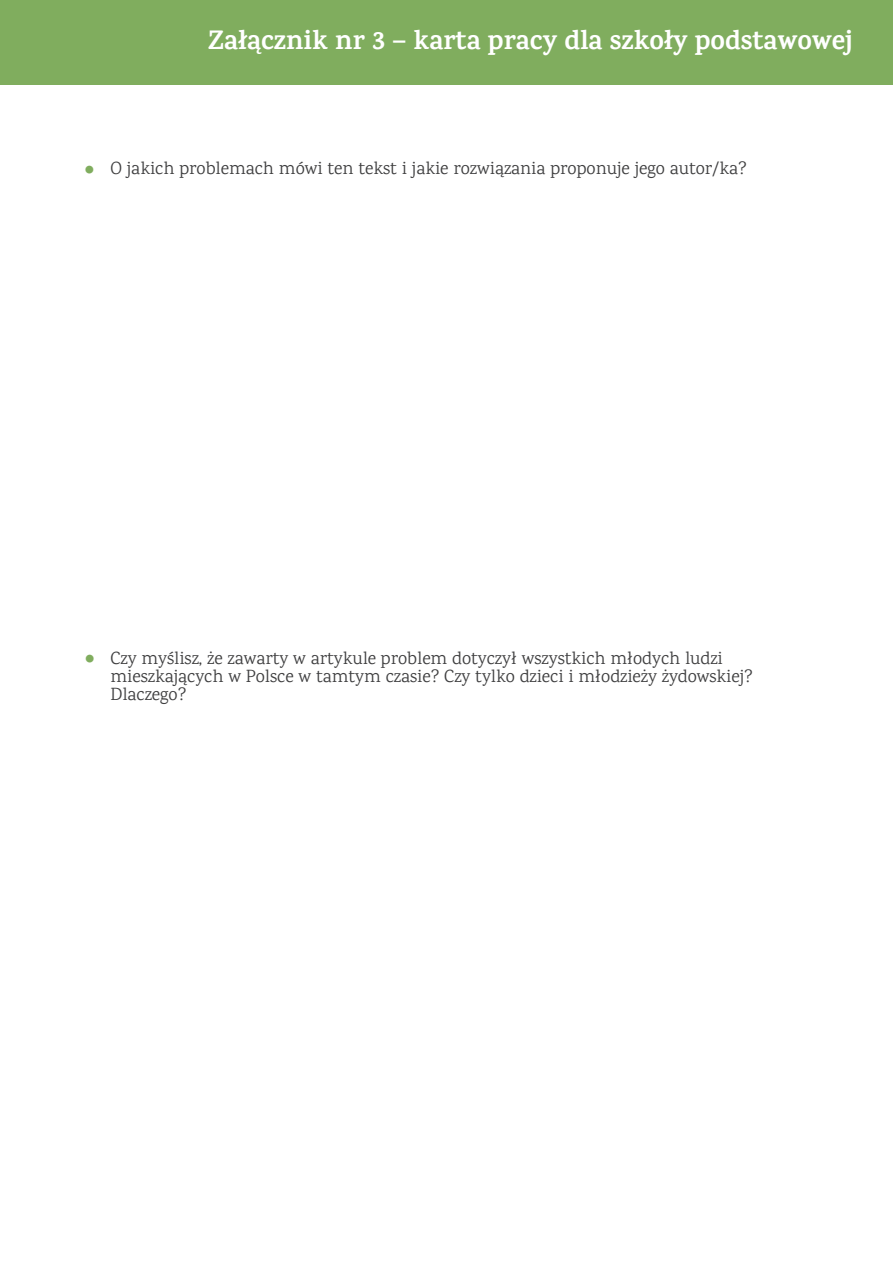
<style>
.page{position:relative;width:893px;height:1263px;background:#fff}
.page>*{position:absolute;margin:0;border:0;box-sizing:border-box;transform-origin:0 0}
.t1{font:45px "Karma";color:#80ad5e}
.t2{font:700 27px "Karma";color:#fff}
.t3{font:18px/18px "Karma";color:#3e3e3f}
.s1{font-size:45px;color:#80ad5e}
</style>
<div class="page">
<div style="left:0;top:0;width:893px;height:85px;background:#80ad5e"></div>
<h2 class="t2" style="left:208px;top:24px;width:646px">Załącznik nr 3 – karta pracy dla szkoły podstawowej</h2>
<p class="t3" style="left:79px;top:159px;width:669px"><span class="s1">•</span> O jakich problemach mówi ten tekst i jakie rozwiązania proponuje jego autor/ka?</p>
<h1 class="t1" style="left:80px;top:631px;width:22px">•</h1>
<p class="t3" style="left:110px;top:648px;width:644px">Czy myślisz, że zawarty w artykule problem dotyczył wszystkich młodych ludzi mieszkających w Polsce w tamtym czasie? Czy tylko dzieci i młodzieży żydowskiej?<br>Dlaczego?</p>
</div>
